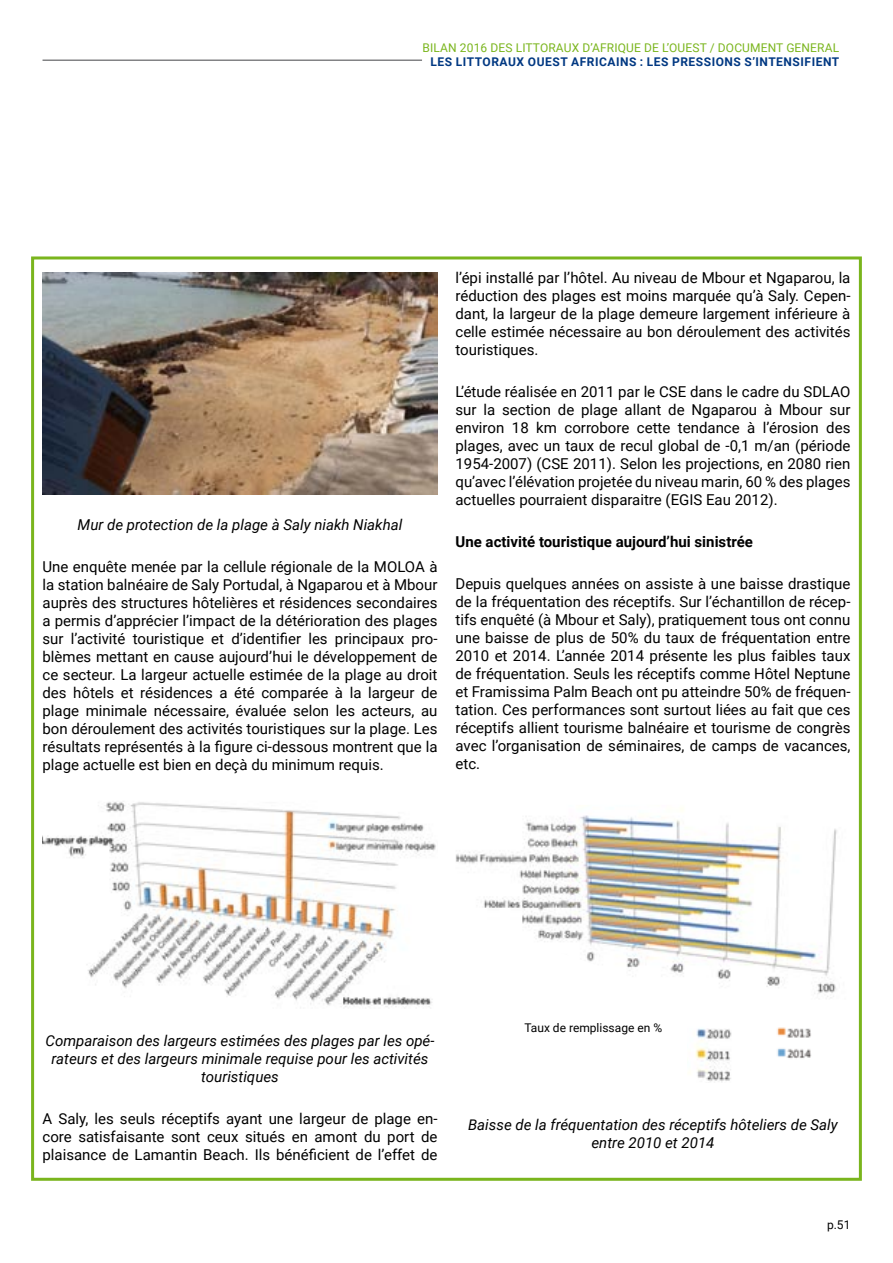
<style>
.page{position:relative;width:893px;height:1263px;background:#fff}
.page>*{position:absolute;margin:0;border:0;box-sizing:border-box;transform-origin:0 0}
.t1{font:15px/18px "Roboto";color:#000;text-align:justify}
.t2{font:italic 15px/18px "Roboto";color:#000;text-align:center}
.t3{font:700 15px "Roboto";color:#000}
.t4{font:12px "Roboto";letter-spacing:.01em;color:#7ab51d}
.t5{font:700 12px "Roboto";letter-spacing:.045em;color:#003882}
.t6{font:12px "Roboto";color:#000}
</style>
<div class="page">
<img style="left:43px;top:272px;width:394px;height:222px">
<img style="left:43px;top:802px;width:393px;height:205px">
<img style="left:455px;top:808px;width:382px;height:190px">
<img style="left:695px;top:1028px;width:37px;height:54px">
<img style="left:777px;top:1027px;width:34px;height:32px">
<hr style="left:43px;top:59px;width:379px;height:2px;background:#828385">
<p class="t4" style="left:423px;top:39px;width:418px">BILAN 2016 DES LITTORAUX D’AFRIQUE DE L’OUEST / DOCUMENT GENERAL</p>
<p class="t5" style="left:430px;top:53px;width:410px">LES LITTORAUX OUEST AFRICAINS : LES PRESSIONS S’INTENSIFIENT</p>
<p class="t2" style="left:78px;top:515px;width:326px">Mur de protection de la plage à Saly niakh Niakhal</p>
<p class="t1" style="left:43px;top:557px;width:396px">Une enquête menée par la cellule régionale de la MOLOA à la station balnéaire de Saly Portudal, à Ngaparou et à Mbour auprès des structures hôtelières et résidences secondaires a permis d’apprécier l’impact de la détérioration des plages sur l’activité touristique et d’identifier les principaux pro&shy;blèmes mettant en cause aujourd’hui le développement de ce secteur. La largeur actuelle estimée de la plage au droit des hôtels et résidences a été comparée à la largeur de plage minimale nécessaire, évaluée selon les acteurs, au bon déroulement des activités touristiques sur la plage. Les résultats représentés à la figure ci-dessous montrent que la plage actuelle est bien en deçà du minimum requis.</p>
<p class="t1" style="left:455px;top:268px;width:396px">l’épi installé par l’hôtel. Au niveau de Mbour et Ngaparou, la réduction des plages est moins marquée qu’à Saly. Cepen&shy;dant, la largeur de la plage demeure largement inférieure à celle estimée nécessaire au bon déroulement des activités touristiques.</p>
<p class="t1" style="left:455px;top:382px;width:396px">L’étude réalisée en 2011 par le CSE dans le cadre du SDLAO sur la section de plage allant de Ngaparou à Mbour sur environ 18 km corrobore cette tendance à l’érosion des plages, avec un taux de recul global de -0,1 m/an (période 1954-2007) (CSE 2011). Selon les projections, en 2080 rien qu’avec l’élévation projetée du niveau marin, 60 % des plages actuelles pourraient disparaitre (EGIS Eau 2012).</p>
<p class="t3" style="left:455px;top:532px;width:299px">Une activité touristique aujourd’hui sinistrée</p>
<p class="t1" style="left:455px;top:574px;width:396px">Depuis quelques années on assiste à une baisse drastique de la fréquentation des réceptifs. Sur l’échantillon de récep&shy;tifs enquêté (à Mbour et Saly), pratiquement tous ont connu une baisse de plus de 50% du taux de fréquentation entre 2010 et 2014. L’année 2014 présente les plus faibles taux de fréquentation. Seuls les réceptifs comme Hôtel Neptune et Framissima Palm Beach ont pu atteindre 50% de fréquen&shy;tation. Ces performances sont surtout liées au fait que ces réceptifs allient tourisme balnéaire et tourisme de congrès avec l’organisation de séminaires, de camps de vacances, etc.</p>
<p class="t2" style="left:46px;top:1031px;width:390px">Comparaison des largeurs estimées des plages par les opé&shy;rateurs et des largeurs minimale requise pour les activités touristiques</p>
<p class="t1" style="left:43px;top:1109px;width:396px">A Saly, les seuls réceptifs ayant une largeur de plage en&shy;core satisfaisante sont ceux situés en amont du port de plaisance de Lamantin Beach. Ils bénéficient de l’effet de</p>
<p class="t6" style="left:524px;top:1019px;width:139px">Taux de remplissage en %</p>
<p class="t2" style="left:468px;top:1114px;width:371px">Baisse de la fréquentation des réceptifs hôteliers de Saly entre 2010 et 2014</p>
<p class="t6" style="left:827px;top:1217px;width:25px">p.51</p>
</div>
